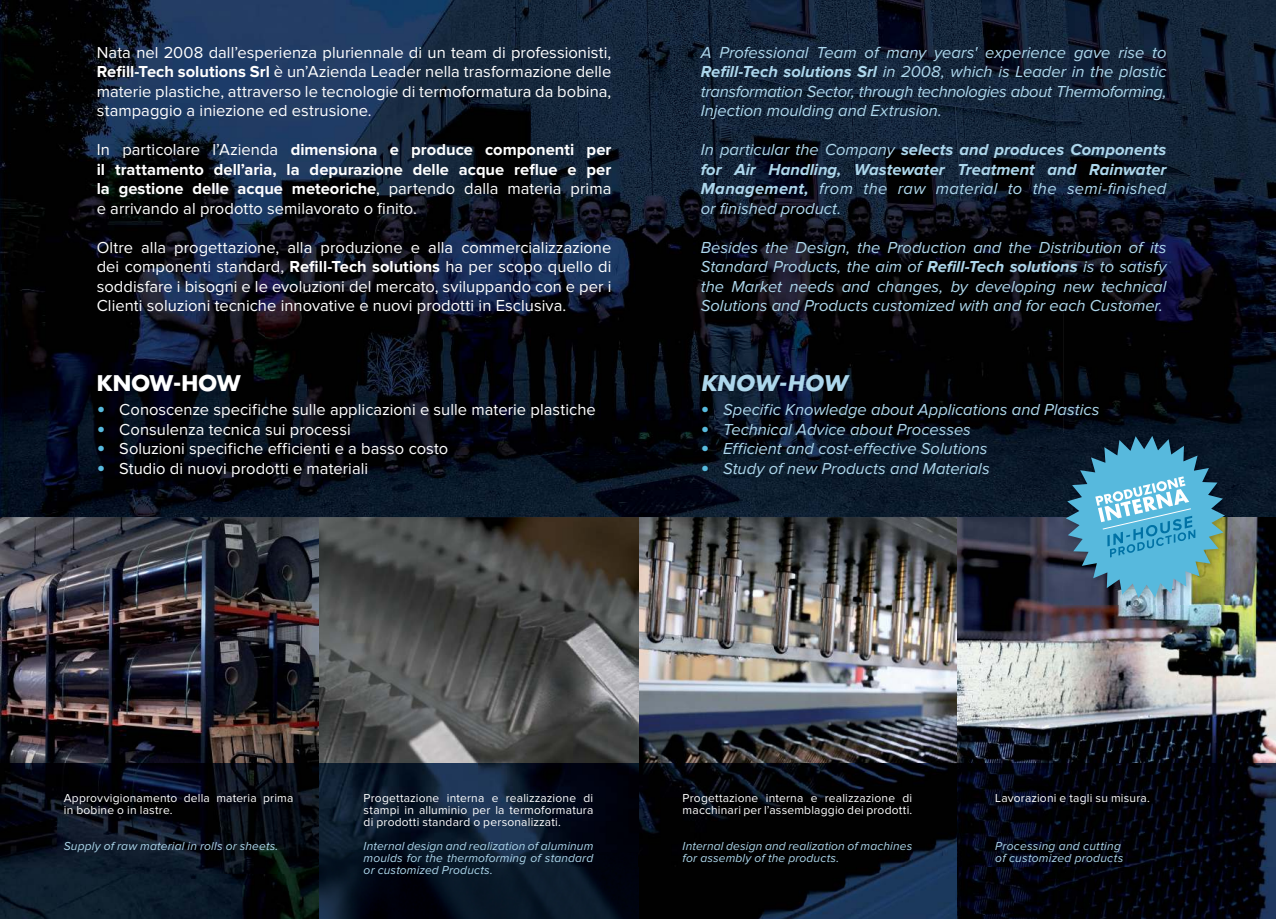
<style>
.page{position:relative;width:1276px;height:919px;background:#fff}
.page>*{position:absolute;margin:0;border:0;box-sizing:border-box;transform-origin:0 0}
.t1{font:italic 700 21px "Futura Std";letter-spacing:.015em;color:#add7ec}
.t2{font:700 21px "Futura Std";letter-spacing:.01em;color:#fff}
.t3{font:16.5px/19.5px "Proxima Nova";color:#fff;text-align:justify}
.t4{font:italic 16.5px/19.5px "Proxima Nova";color:#add7ec;text-align:justify}
.t5{font:700 16.5px/19.5px "Proxima Nova";color:#fff;text-align:justify}
.t6{font:italic 700 16.5px/19.5px "Proxima Nova";color:#add7ec;text-align:justify}
.t7{font:12px/12px "Proxima Nova";letter-spacing:.015em;color:#fff}
.t8{font:italic 12px/12px "Proxima Nova";letter-spacing:.015em;color:#add7ec}
.s1{font-weight:700}
.s2{font-weight:400}
.s3{font-family:"Futura Std";font-size:14.7px;color:#57b9dd}
.s4{font-family:"Futura Std";font-style:normal;font-size:14.7px;color:#57b9dd}
</style>
<div class="page">
<img style="left:0;top:517px;width:319px;height:357px">
<img style="left:638px;top:517px;width:319px;height:246px">
<img style="left:957px;top:517px;width:319px;height:246px">
<svg style="left:319px;top:517px;width:319px;height:246px;background:#4f504e"></svg>
<svg style="left:0;top:874px;width:319px;height:44px;background:#0a1823"></svg>
<img style="left:0;top:0;width:1063px;height:517px">
<img style="left:1063px;top:0;width:213px;height:465px">
<img style="left:1232px;top:465px;width:44px;height:52px">
<img style="left:638px;top:763px;width:638px;height:155px">
<img style="left:319px;top:763px;width:319px;height:104px">
<img style="left:319px;top:867px;width:319px;height:51px">
<img style="left:1063px;top:433px;width:169px;height:171px">
<svg style="left:1065px;top:436px;width:160px;height:162px;background:#5392a7"></svg>
<p class="t3" style="left:97px;top:42px;width:516px">Nata nel 2008 dall’esperienza pluriennale di un team di professionisti, <span class="s1">Refill-Tech solutions Srl</span> è un’Azienda Leader nella trasformazione delle materie plastiche, attraverso le tecnologie di termoformatura da bobina, stampaggio a iniezione ed estrusione.</p>
<p class="t5" style="left:97px;top:140px;width:516px"><span class="s2">In particolare l’Azienda</span> dimensiona e produce componenti per il trattamento dell’aria, la depurazione delle acque reflue e per la gestione delle acque meteoriche<span class="s2">, partendo dalla materia prima e arrivando al prodotto semilavorato o finito.</span></p>
<p class="t3" style="left:97px;top:237px;width:516px">Oltre alla progettazione, alla produzione e alla commercializzazione dei componenti standard, <span class="s1">Refill-Tech solutions</span> ha per scopo quello di soddisfare i bisogni e le evoluzioni del mercato, sviluppando con e per i Clienti soluzioni tecniche innovative e nuovi prodotti in Esclusiva.</p>
<p class="t2" style="left:97px;top:370px;width:145px">KNOW-HOW</p>
<p class="t3" style="left:97px;top:400px;width:500px"><span class="s3">•</span> Conoscenze specifiche sulle applicazioni e sulle materie plastiche</p>
<p class="t3" style="left:97px;top:419px;width:255px"><span class="s3">•</span> Consulenza tecnica sui processi</p>
<p class="t3" style="left:97px;top:439px;width:353px"><span class="s3">•</span> Soluzioni specifiche efficienti e a basso costo</p>
<p class="t3" style="left:97px;top:458px;width:273px"><span class="s3">•</span> Studio di nuovi prodotti e materiali</p>
<p class="t4" style="left:701px;top:43px;width:467px">A Professional Team of many years' experience gave rise to <span class="s1">Refill-Tech solutions Srl</span> in 2008, which is Leader in the plastic transformation Sector, through technologies about Thermoforming, Injection moulding and Extrusion.</p>
<p class="t6" style="left:701px;top:141px;width:467px"><span class="s2">In particular the Company</span> selects and produces Components for Air Handling, Wastewater Treatment and Rainwater Management, <span class="s2">from the raw material to the semi-finished or finished product.</span></p>
<p class="t4" style="left:701px;top:238px;width:467px">Besides the Design, the Production and the Distribution of its Standard Products, the aim of <span class="s1">Refill-Tech solutions</span> is to satisfy the Market needs and changes, by developing new technical Solutions and Products customized with and for each Customer.</p>
<p class="t1" style="left:701px;top:372px;width:148px">KNOW-HOW</p>
<p class="t4" style="left:701px;top:400px;width:400px"><span class="s4">•</span> Specific Knowledge about Applications and Plastics</p>
<p class="t4" style="left:701px;top:420px;width:272px"><span class="s4">•</span> Technical Advice about Processes</p>
<p class="t4" style="left:701px;top:439px;width:288px"><span class="s4">•</span> Efficient and cost-effective Solutions</p>
<p class="t4" style="left:701px;top:459px;width:290px"><span class="s4">•</span> Study of new Products and Materials</p>
<p class="t7" style="left:64px;top:792px;width:231px">Approvvigionamento della materia prima in bobine o in lastre.</p>
<p class="t8" style="left:64px;top:840px;width:216px">Supply of raw material in rolls or sheets.</p>
<p class="t7" style="left:364px;top:792px;width:231px;text-align:justify">Progettazione interna e realizzazione di stampi in alluminio per la termoformatura di prodotti standard o personalizzati.</p>
<p class="t8" style="left:364px;top:840px;width:231px;text-align:justify">Internal design and realization of aluminum moulds for the thermoforming of standard or customized Products.</p>
<p class="t7" style="left:682px;top:792px;width:231px">Progettazione interna e realizzazione di macchinari per l’assemblaggio dei prodotti.</p>
<p class="t8" style="left:682px;top:840px;width:231px">Internal design and realization of machines for assembly of the products.</p>
<p class="t7" style="left:995px;top:792px;width:156px">Lavorazioni e tagli su misura.</p>
<p class="t8" style="left:995px;top:840px;width:129px">Processing and cutting of customized products</p>
</div>
